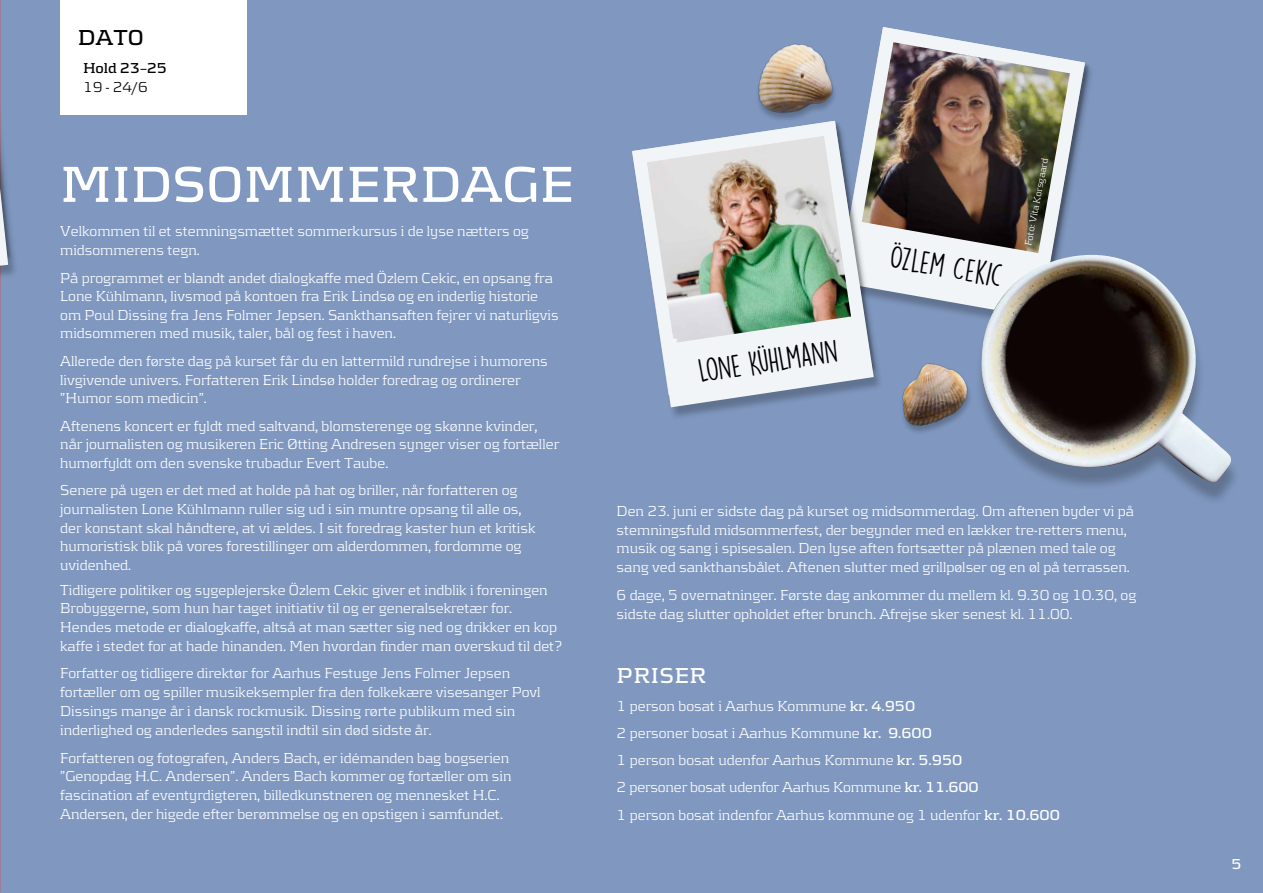
<style>
.page{position:relative;width:1263px;height:893px;background:#8098c0}
.page>*{position:absolute;margin:0;border:0;box-sizing:border-box;transform-origin:0 0}
.t1{font:700 52.5px "Kontrapunkt";color:#fff}
.t2{font:29.55px "DK Lemon Yellow Sun";color:#000}
.t3{font:700 22.5px "Kontrapunkt";letter-spacing:.02em;color:#fff}
.t4{font:700 22.5px "Kontrapunkt";color:#000}
.t5{font:300 15px/18.8px "Kontrapunkt";color:#fff}
.t6{font:700 15px "Kontrapunkt";letter-spacing:-.01em;color:#000}
.t7{font:300 15px "Kontrapunkt";color:#000}
.t8{font:700 15px "Kontrapunkt";color:#fff}
.t9{font:300 9.9px "Kontrapunkt";color:#fff}
.s1{font-weight:700}
</style>
<div class="page">
<div style="left:60px;top:0;width:186px;height:115px;background:#fff"></div>
<img style="left:902px;top:363px;width:68px;height:70px">
<div style="left:0;top:17px;width:18px;height:282px;background:#000;opacity:.25"></div>
<svg style="left:0;top:188px;width:8px;height:78px"></svg>
<svg style="left:880px;top:27px;width:205px;height:289px"></svg>
<img style="left:866px;top:42px;width:204px;height:211px">
<div style="left:631px;top:123px;width:253px;height:298px;background:#000;opacity:.25"></div>
<svg style="left:632px;top:121px;width:242px;height:286px;fill:#f1f5f8"></svg>
<img style="left:647px;top:136px;width:204px;height:207px">
<img style="left:740px;top:43px;width:98px;height:87px">
<div style="left:974px;top:262px;width:266px;height:245px;background:#000;opacity:.25"></div>
<img style="left:981px;top:255px;width:251px;height:234px">
<h3 class="t4" style="left:78px;top:24px;width:68px">DATO</h3>
<p class="t6" style="left:83px;top:59px;width:86px">Hold 23–25</p>
<p class="t7" style="left:83px;top:78px;width:66px">19 - 24/6</p>
<h1 class="t1" style="left:60px;top:154px;width:515px">MIDSOMMERDAGE</h1>
<p class="t5" style="left:60px;top:222px;width:470px">Velkommen til et stemningsmættet sommerkursus i de lyse nætters og midsommerens tegn.</p>
<p class="t5" style="left:60px;top:268px;width:500px">På programmet er blandt andet dialogkaffe med Özlem Cekic, en opsang fra Lone Kühlmann, livsmod på kontoen fra Erik Lindsø og en inderlig historie om Poul Dissing fra Jens Folmer Jepsen. Sankthansaften fejrer vi naturligvis midsommeren med musik, taler, bål og fest i haven.</p>
<p class="t5" style="left:60px;top:351px;width:489px">Allerede den første dag på kurset får du en lattermild rundrejse i humorens livgivende univers. Forfatteren Erik Lindsø holder foredrag og ordinerer ”Humor som medicin”.</p>
<p class="t5" style="left:60px;top:416px;width:500px">Aftenens koncert er fyldt med saltvand, blomsterenge og skønne kvinder, når journalisten og musikeren Eric Øtting Andresen synger viser og fortæller humørfyldt om den svenske trubadur Evert Taube.</p>
<p class="t5" style="left:60px;top:481px;width:477px">Senere på ugen er det med at holde på hat og briller, når forfatteren og journalisten Lone Kühlmann ruller sig ud i sin muntre opsang til alle os, der konstant skal håndtere, at vi ældes. I sit foredrag kaster hun et kritisk humoristisk blik på vores forestillinger om alderdommen, fordomme og uvidenhed.</p>
<p class="t5" style="left:60px;top:580px;width:503px">Tidligere politiker og sygeplejerske Özlem Cekic giver et indblik i foreningen Brobyggerne, som hun har taget initiativ til og er generalsekretær for.<br>Hendes metode er dialogkaffe, altså at man sætter sig ned og drikker en kop kaffe i stedet for at hade hinanden. Men hvordan finder man overskud til det?</p>
<p class="t5" style="left:60px;top:664px;width:482px">Forfatter og tidligere direktør for Aarhus Festuge Jens Folmer Jepsen fortæller om og spiller musikeksempler fra den folkekære visesanger Povl Dissings mange år i dansk rockmusik. Dissing rørte publikum med sin inderlighed og anderledes sangstil indtil sin død sidste år.</p>
<p class="t5" style="left:60px;top:748px;width:453px">Forfatteren og fotografen, Anders Bach, er idémanden bag bogserien ”Genopdag H.C. Andersen”. Anders Bach kommer og fortæller om sin fascination af eventyrdigteren, billedkunstneren og mennesket H.C.<br>Andersen, der higede efter berømmelse og en opstigen i samfundet.</p>
<h2 class="t2" style="left:696px;top:353px;width:143px;rotate:-8deg">Lone Kühlmann</h2>
<h2 class="t2" style="left:893px;top:238px;width:115px;rotate:10deg">Özlem Cekic</h2>
<p class="t9" style="left:1022px;top:244px;width:90px;rotate:-79deg">Foto: Vita Korsgaard</p>
<p class="t5" style="left:617px;top:501px;width:519px">Den 23. juni er sidste dag på kurset og midsommerdag. Om aftenen byder vi på stemningsfuld midsommerfest, der begynder med en lækker tre-retters menu, musik og sang i spisesalen. Den lyse aften fortsætter på plænen med tale og sang ved sankthansbålet. Aftenen slutter med grillpølser og en øl på terrassen.</p>
<p class="t5" style="left:617px;top:585px;width:521px">6 dage, 5 overnatninger. Første dag ankommer du mellem kl. 9.30 og 10.30, og sidste dag slutter opholdet efter brunch. Afrejse sker senest kl. 11.00.</p>
<h3 class="t3" style="left:617px;top:663px;width:91px">PRISER</h3>
<p class="t5" style="left:617px;top:691px;width:445px;line-height:27.3px">1 person bosat i Aarhus Kommune <span class="s1">kr. 4.950<br></span>2 personer bosat i Aarhus Kommune <span class="s1">kr. 9.600<br></span>1 person bosat udenfor Aarhus Kommune <span class="s1">kr. 5.950<br></span>2 personer bosat udenfor Aarhus Kommune <span class="s1">kr. 11.600<br></span>1 person bosat indenfor Aarhus kommune og 1 udenfor <span class="s1">kr. 10.600</span></p>
<p class="t8" style="left:1231px;top:856px;width:12px">5</p>
</div>
